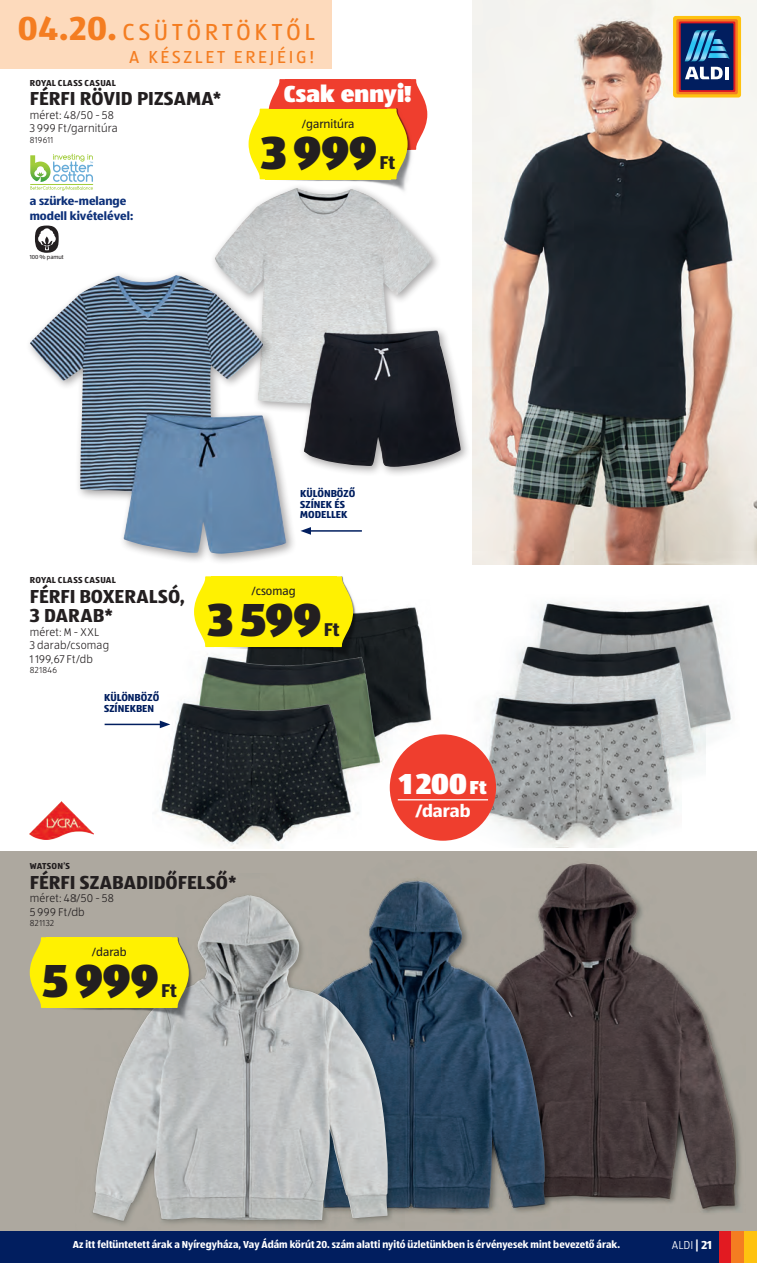
<style>
.page{position:relative;width:757px;height:1263px;background:#fff}
.page>*{position:absolute;margin:0;border:0;box-sizing:border-box;transform-origin:0 0}
.co_Preis_WOP_schwarz{font:900 48px "ALDISUEDOT";letter-spacing:-.01em;color:#231f20}
.t1{font:900 30px "ALDISUEDOT";color:#fff}
.t2{font:24px "ALDISUEDOT";letter-spacing:.145em;color:#f47d21}
.t3{font:900 24px "ALDISUEDOT";color:#fff}
.t4{font:700 19.5px/19.5px "ALDISUEDOT";letter-spacing:.005em;color:#231f20}
.co_Preis_WOP_schwarz-2{font:700 19.2px "ALDISUEDOT";color:#231f20}
.t5{font:18px "ALDISUEDOT";letter-spacing:.15em;color:#f47d21}
.t6{font:700 18px "ALDISUEDOT";color:#fff}
.t7{font:700 12px/14.4px "ALDISUEDOT";color:#0d3079}
.t8{font:12px "ALDISUEDOT";color:#231f20}
.t9{font:300 12px "ALDISUEDOT";color:#fff}
.t10{font:300 11.7px "ALDISUEDOT";letter-spacing:.015em;color:#231f20}
.t11{font:700 10.5px "ALDISUEDOT";letter-spacing:.005em;color:#fff;scale:.95 1}
.t12{font:700 10.5px/10.5px "ALDISUEDOT";color:#011e5f}
.co_Markennamen{font:700 9px "ALDISUEDOT";letter-spacing:.03em;color:#231f20}
.t13{font:300 9px "ALDISUEDOT";letter-spacing:.045em;color:#231f20}
.t14{font:6px "ALDISUEDOT";color:#231f20}
.s1{font-weight:700;font-size:34.5px}
.s2{font-size:19.5px}
.s3{font-weight:700}
</style>
<div class="page">
<div style="left:0;top:851px;width:757px;height:412px;background:#ada89f"></div>
<img style="left:472px;top:0;width:285px;height:564px">
<div style="left:210px;top:183px;width:261px;height:295px;background:#231f20;opacity:.4"></div>
<img style="left:215px;top:188px;width:246px;height:279px">
<div style="left:25px;top:270px;width:272px;height:295px;background:#231f20;opacity:.4"></div>
<img style="left:30px;top:275px;width:257px;height:279px">
<img style="left:537px;top:601px;width:195px;height:153px">
<img style="left:510px;top:637px;width:195px;height:137px">
<img style="left:468px;top:691px;width:213px;height:153px">
<img style="left:373px;top:606px;width:63px;height:151px">
<img style="left:198px;top:647px;width:195px;height:152px">
<img style="left:153px;top:695px;width:208px;height:154px">
<img style="left:206px;top:601px;width:167px;height:62px">
<div style="left:211px;top:576px;width:125px;height:71px;background:#fff101"></div>
<svg style="left:194px;top:576px;width:17px;height:71px"></svg>
<svg style="left:336px;top:576px;width:17px;height:71px"></svg>
<img style="left:30px;top:802px;width:64px;height:38px">
<svg style="left:30px;top:154px;width:63px;height:37px"></svg>
<hr style="left:31px;top:184px;width:62px;height:1px;background:#a1cc3a">
<img style="left:527px;top:844px;width:214px;height:369px">
<img style="left:570px;top:863px;width:14px;height:344px">
<img style="left:404px;top:860px;width:166px;height:354px">
<img style="left:404px;top:881px;width:13px;height:318px">
<img style="left:92px;top:882px;width:312px;height:343px">
<img style="left:93px;top:895px;width:237px;height:326px">
<svg style="left:35px;top:226px;width:24px;height:27px"></svg>
<img style="left:65px;top:937px;width:143px;height:87px">
<div style="left:47px;top:937px;width:125px;height:71px;background:#fff101"></div>
<svg style="left:30px;top:937px;width:17px;height:71px"></svg>
<svg style="left:172px;top:937px;width:17px;height:71px"></svg>
<div style="left:390px;top:734px;width:106px;height:107px;background:#ef3e2e;border-radius:50%"></div>
<hr style="left:398px;top:799px;width:90px;height:1px;background:#fff">
<hr style="left:105px;top:724px;width:57px;height:1px;background:#011e5f">
<svg style="left:160px;top:720px;width:10px;height:8px"></svg>
<div style="left:285px;top:79px;width:125px;height:71px;background:#ef3e2e"></div>
<img style="left:260px;top:179px;width:167px;height:17px">
<div style="left:266px;top:109px;width:125px;height:70px;background:#fff101"></div>
<svg style="left:249px;top:79px;width:40px;height:101px"></svg>
<svg style="left:387px;top:79px;width:40px;height:101px"></svg>
<hr style="left:309px;top:530px;width:53px;height:2px;background:#011e5f">
<svg style="left:300px;top:527px;width:11px;height:8px"></svg>
<div style="left:0;top:0;width:332px;height:68px;background:#fddabc"></div>
<div style="left:0;top:1231px;width:757px;height:32px;background:#011e5f"></div>
<div style="left:719px;top:1231px;width:12px;height:32px;background:#e21a21"></div>
<div style="left:731px;top:1231px;width:13px;height:32px;background:#f47d21"></div>
<div style="left:744px;top:1231px;width:13px;height:32px;background:#fec210"></div>
<div style="left:673px;top:16px;width:68px;height:82px;background:#fec210;border-radius:3px"></div>
<div style="left:676px;top:19px;width:62px;height:75px;background:linear-gradient(to bottom,#f27121,#f27021);border-radius:2px"></div>
<svg style="left:679px;top:21px;width:56px;height:71px"></svg>
<div style="left:681px;top:23px;width:52px;height:67px;background:#011e5f"></div>
<svg style="left:685px;top:67px;width:43px;height:12px"></svg>
<svg style="left:685px;top:30px;width:44px;height:31px"></svg>
<p class="t2" style="left:18px;top:17px;width:298px"><span class="s1">04.20.</span>CSÜTÖRTÖKTŐL</p>
<p class="t5" style="left:129px;top:45px;width:187px">A KÉSZLET EREJÉIG!</p>
<p class="co_Markennamen" style="left:30px;top:76px;width:88px">ROYAL CLASS CASUAL</p>
<p class="t4" style="left:30px;top:88px;width:193px">FÉRFI RÖVID PIZSAMA*</p>
<p class="t10" style="left:30px;top:107px;width:86px">méret: 48/50 - 58</p>
<p class="t10" style="left:30px;top:121px;width:90px">3 999 Ft/garnitúra</p>
<p class="t13" style="left:30px;top:134px;width:25px">819611</p>
<p class="t7" style="left:30px;top:194px;width:105px">a szürke-melange modell kivételével:</p>
<p class="t14" style="left:30px;top:253px;width:35px">100 % pamut</p>
<p class="t3" style="left:284px;top:77px;width:129px">Csak ennyi!</p>
<p class="t8" style="left:302px;top:116px;width:54px">/garnitúra</p>
<p class="co_Preis_WOP_schwarz" style="left:261px;top:119px;width:118px">3999</p>
<p class="co_Preis_WOP_schwarz-2" style="left:379px;top:149px;width:17px">Ft</p>
<p class="t12" style="left:300px;top:488px;width:57px">KÜLÖNBÖZŐ<br>SZÍNEK ÉS<br>MODELLEK</p>
<p class="co_Markennamen" style="left:30px;top:574px;width:88px">ROYAL CLASS CASUAL</p>
<p class="t4" style="left:30px;top:586px;width:157px">FÉRFI BOXERALSÓ,<br>3 DARAB*</p>
<p class="t10" style="left:30px;top:624px;width:71px">méret: M - XXL</p>
<p class="t10" style="left:30px;top:638px;width:81px">3 darab/csomag</p>
<p class="t10" style="left:30px;top:651px;width:65px">1 199,67 Ft/db</p>
<p class="t13" style="left:30px;top:665px;width:29px">821846</p>
<p class="t12" style="left:104px;top:692px;width:57px">KÜLÖNBÖZŐ<br>SZÍNEKBEN</p>
<p class="t8" style="left:252px;top:584px;width:45px">/csomag</p>
<p class="co_Preis_WOP_schwarz" style="left:208px;top:586px;width:115px">3599</p>
<p class="co_Preis_WOP_schwarz-2" style="left:324px;top:617px;width:17px">Ft</p>
<p class="co_Markennamen" style="left:30px;top:860px;width:42px">WATSON’S</p>
<p class="t4" style="left:30px;top:872px;width:208px">FÉRFI SZABADIDŐFELSŐ*</p>
<p class="t10" style="left:30px;top:891px;width:86px">méret: 48/50 - 58</p>
<p class="t10" style="left:30px;top:904px;width:56px">5 999 Ft/db</p>
<p class="t13" style="left:30px;top:918px;width:26px">821132</p>
<p class="t8" style="left:92px;top:944px;width:36px">/darab</p>
<p class="co_Preis_WOP_schwarz" style="left:42px;top:947px;width:118px">5999</p>
<p class="co_Preis_WOP_schwarz-2" style="left:161px;top:978px;width:17px">Ft</p>
<p class="t1" style="left:399px;top:762px;width:89px">1200<span class="s2">Ft</span></p>
<p class="t6" style="left:415px;top:799px;width:57px">/darab</p>
<p class="t11" style="left:73px;top:1237px;width:578px">Az itt feltüntetett árak a Nyíregyháza, Vay Ádám körút 20. szám alatti nyitó üzletünkben is érvényesek mint bevezető árak.</p>
<p class="t9" style="left:672px;top:1237px;width:41px">ALDI <span class="s3">| 21</span></p>
</div>
